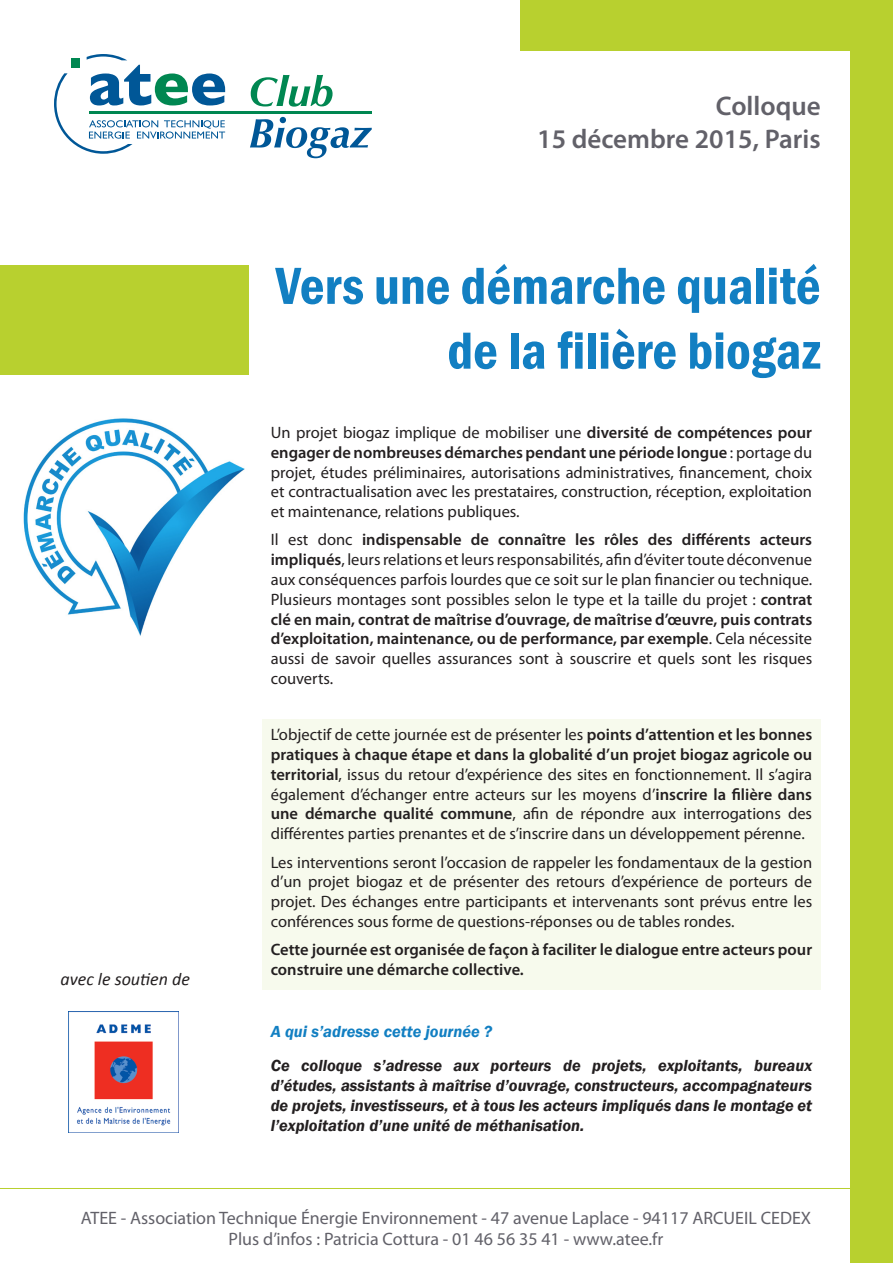
<style>
.page{position:relative;width:893px;height:1263px;background:#fff}
.page>*{position:absolute;margin:0;border:0;box-sizing:border-box;transform-origin:0 0}
.t1{font:600 condensed 54px "Franklin Gothic";color:#127fc2}
.t2{font:600 27px "Myriad Pro";color:#626169}
.t3{font:18px "Myriad Pro";color:#626169}
.t4{font:italic 18px "Calibri";color:#231f20}
.t5{font:16.5px/19.8px "Myriad Pro";color:#231f20;text-align:justify}
.t6{font:italic 600 16.5px/19.8px "Franklin Gothic";color:#231f20;text-align:justify}
.t7{font:600 16.5px/19.8px "Myriad Pro";color:#231f20}
.t8{font:italic 600 16.5px "Franklin Gothic";color:#127fc2}
.s1{color:#1176ba}
.s2{font-weight:600}
</style>
<div class="page">
<img style="left:23px;top:418px;width:222px;height:218px">
<svg style="left:251px;top:75px;width:82px;height:32px"></svg>
<svg style="left:250px;top:117px;width:122px;height:41px"></svg>
<hr style="left:90px;top:111px;width:282px;height:2px;background:#008751">
<svg style="left:54px;top:54px;width:171px;height:100px"></svg>
<div style="left:71px;top:59px;width:9px;height:9px;background:#008751"></div>
<svg style="left:0;top:1188px;width:850px;height:1px"></svg>
<div style="left:521px;top:0;width:372px;height:51px;background:#b8d02f"></div>
<div style="left:850px;top:47px;width:43px;height:1216px;background:#b8d02f"></div>
<div style="left:0;top:265px;width:248px;height:109px;background:#b8d02f"></div>
<img style="left:69px;top:1011px;width:109px;height:115px">
<div style="left:262px;top:719px;width:559px;height:271px;background:#f7faed"></div>
<p class="t2" style="left:716px;top:89px;width:106px">Colloque</p>
<p class="t2" style="left:537px;top:122px;width:285px">15 décembre 2015, Paris</p>
<p class="t1" style="left:276px;top:250px;width:546px">Vers une démarche qualité</p>
<p class="t1" style="left:447px;top:315px;width:375px">de la fili<span class="s1">è</span>re biogaz</p>
<p class="t4" style="left:60px;top:967px;width:131px">avec le soutien de</p>
<p class="t5" style="left:271px;top:422px;width:543px">Un projet biogaz implique de mobiliser une <span class="s2">diversité de compétences pour engager de nombreuses démarches pendant une période longue</span> : portage du projet, études préliminaires, autorisations administratives, financement, choix et contractualisation avec les prestataires, construction, réception, exploitation et maintenance, relations publiques.</p>
<p class="t5" style="left:271px;top:530px;width:543px">Il est donc <span class="s2">indispensable de connaître les rôles des différents acteurs impliqués</span>, leurs relations et leurs responsabilités, afin d’éviter toute déconvenue aux conséquences parfois lourdes que ce soit sur le plan financier ou technique.<br>Plusieurs montages sont possibles selon le type et la taille du projet : <span class="s2">contrat clé en main, contrat de maîtrise d’ouvrage, de maîtrise d’œuvre, puis contrats d’exploitation, maintenance, ou de performance, par exemple</span>. Cela nécessite aussi de savoir quelles assurances sont à souscrire et quels sont les risques couverts.</p>
<p class="t5" style="left:271px;top:724px;width:543px">L’objectif de cette journée est de présenter les <span class="s2">points d’attention et les bonnes pratiques à chaque étape et dans la globalité d’un projet biogaz agricole ou territorial</span>, issus du retour d’expérience des sites en fonctionnement. Il s’agira également d’échanger entre acteurs sur les moyens d’<span class="s2">inscrire la filière dans une démarche qualité commune</span>, afin de répondre aux interrogations des différentes parties prenantes et de s’inscrire dans un développement pérenne.</p>
<p class="t5" style="left:271px;top:852px;width:543px">Les interventions seront l’occasion de rappeler les fondamentaux de la gestion d’un projet biogaz et de présenter des retours d’expérience de porteurs de projet. Des échanges entre participants et intervenants sont prévus entre les conférences sous forme de questions-réponses ou de tables rondes.</p>
<p class="t7" style="left:271px;top:939px;width:543px">Cette journée est organisée de façon à faciliter le dialogue entre acteurs pour construire une démarche collective.</p>
<p class="t8" style="left:271px;top:1020px;width:223px">A qui s’adresse cette journée ?</p>
<p class="t6" style="left:271px;top:1056px;width:543px">Ce colloque s’adresse aux porteurs de projets, exploitants, bureaux d’études, assistants à maîtrise d’ouvrage, constructeurs, accompagnateurs de projets, investisseurs, et à tous les acteurs impliqués dans le montage et l’exploitation d’une unité de méthanisation.</p>
<p class="t3" style="left:81px;top:1206px;width:732px">ATEE - Association Technique Énergie Environnement - 47 avenue Laplace - 94117 ARCUEIL CEDEX</p>
<p class="t3" style="left:229px;top:1228px;width:436px">Plus d’infos : Patricia Cottura - 01 46 56 35 41 - www.atee.fr</p>
</div>
